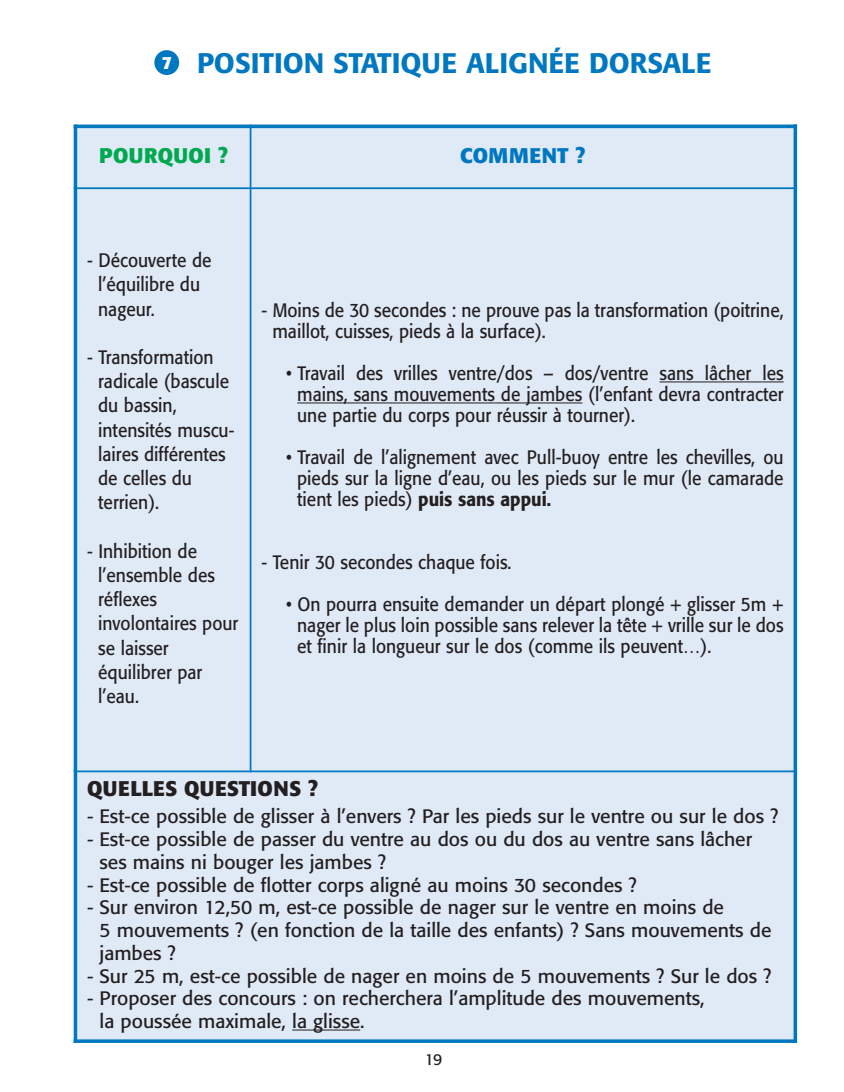
<style>
.page{position:relative;width:844px;height:1092px;background:#fff}
.page>*{position:absolute;margin:0;border:0;box-sizing:border-box;transform-origin:0 0}
.t1{font:500 28px "Formata";color:#0078c1}
.t2{font:700 21px "Formata";letter-spacing:.02em;color:#231f20}
.t3{font:700 21px "Formata";letter-spacing:.02em;color:#00a94f}
.t4{font:700 21px "Formata";letter-spacing:.02em;color:#0078c1}
.t5{font:19.25px/24.2px "Formata";color:#231f20;scale:.9 1}
.t6{font:19.25px/22.8px "Formata";color:#231f20}
.t7{font:15.75px "Formata";color:#231f20}
.s1{font-weight:700;font-size:17.5px;color:#fff}
.s2{font-weight:500}
</style>
<div class="page">
<div style="left:154px;top:50px;width:25px;height:25px;background:#0078c1;border-radius:50%"></div>
<div style="left:74px;top:125px;width:176px;height:63px;background:#e0e9f6"></div>
<div style="left:250px;top:125px;width:546px;height:63px;background:#e0e9f6"></div>
<div style="left:74px;top:188px;width:176px;height:583px;background:#e0e9f6"></div>
<div style="left:250px;top:188px;width:546px;height:583px;background:#e0e9f6"></div>
<hr style="left:659px;top:381px;width:124px;height:1px;background:#231f20">
<hr style="left:297px;top:402px;width:285px;height:1px;background:#231f20">
<div style="left:74px;top:771px;width:721px;height:271px;background:#e0e9f6"></div>
<hr style="left:292px;top:1029px;width:68px;height:1px;background:#231f20">
<hr style="left:74px;top:125px;width:3px;height:917px;background:#0078c1">
<hr style="left:249px;top:125px;width:2px;height:647px;background:#0078c1">
<hr style="left:793px;top:125px;width:3px;height:917px;background:#0078c1">
<hr style="left:74px;top:125px;width:722px;height:3px;background:#0078c1">
<hr style="left:74px;top:187px;width:722px;height:2px;background:#0078c1">
<hr style="left:74px;top:770px;width:722px;height:2px;background:#0078c1">
<hr style="left:74px;top:1039px;width:722px;height:3px;background:#0078c1">
<h1 class="t1" style="left:162px;top:50px;width:551px"><span class="s1">7</span> POSITION STATIQUE ALIGNÉE DORSALE</h1>
<p class="t3" style="left:99px;top:147px;width:130px">POURQUOI ?</p>
<p class="t4" style="left:460px;top:147px;width:126px">COMMENT ?</p>
<p class="t5" style="left:98px;top:250px;width:127px;text-indent:-11px">- Découverte de l’équilibre du nageur.</p>
<p class="t5" style="left:98px;top:346px;width:153px;text-indent:-11px">- Transformation radicale (bascule du bassin, intensités muscu&shy;laires différentes de celles du terrien).</p>
<p class="t5" style="left:98px;top:540px;width:157px;text-indent:-11px">- Inhibition de l’ensemble des réflexes involontaires pour se laisser équilibrer par l’eau.</p>
<p class="t5" style="left:272px;top:301px;width:569px;line-height:21px;text-indent:-11px">- Moins de 30 secondes : ne prouve pas la transformation (poitrine, maillot, cuisses, pieds à la surface).</p>
<p class="t5" style="left:297px;top:364px;width:542px;line-height:21px;text-align:justify;text-indent:-11px">• Travail des vrilles ventre/dos – dos/ventre sans lâcher les mains, sans mouvements de jambes (l’enfant devra contracter une partie du corps pour réussir à tourner).</p>
<p class="t5" style="left:297px;top:448px;width:542px;line-height:21px;text-align:justify;text-indent:-11px">• Travail de l’alignement avec Pull-buoy entre les chevilles, ou pieds sur la ligne d’eau, ou les pieds sur le mur (le camarade tient les pieds) <span class="s2">puis sans appui.</span></p>
<p class="t5" style="left:261px;top:551px;width:279px">- Tenir 30 secondes chaque fois.</p>
<p class="t5" style="left:297px;top:595px;width:542px;line-height:21px;text-align:justify;text-indent:-11px">• On pourra ensuite demander un départ plongé + glisser 5m + nager le plus loin possible sans relever la tête + vrille sur le dos et finir la longueur sur le dos (comme ils peuvent…).</p>
<p class="t2" style="left:87px;top:778px;width:232px">QUELLES QUESTIONS ?</p>
<p class="t6" style="left:87px;top:806px;width:692px">- Est-ce possible de glisser à l’envers ? Par les pieds sur le ventre ou sur le dos ?</p>
<p class="t6" style="left:99px;top:829px;width:654px;text-indent:-12px">- Est-ce possible de passer du ventre au dos ou du dos au ventre sans lâcher ses mains ni bouger les jambes ?</p>
<p class="t6" style="left:87px;top:874px;width:551px">- Est-ce possible de flotter corps aligné au moins 30 secondes ?</p>
<p class="t6" style="left:99px;top:897px;width:673px;text-indent:-12px">- Sur environ 12,50 m, est-ce possible de nager sur le ventre en moins de<br>5 mouvements ? (en fonction de la taille des enfants) ? Sans mouvements de jambes ?</p>
<p class="t6" style="left:87px;top:965px;width:685px">- Sur 25 m, est-ce possible de nager en moins de 5 mouvements ? Sur le dos ?</p>
<p class="t6" style="left:99px;top:988px;width:606px;text-indent:-12px">- Proposer des concours : on recherchera l’amplitude des mouvements, la poussée maximale, la glisse.</p>
<p class="t7" style="left:424px;top:1052px;width:19px">19</p>
</div>
